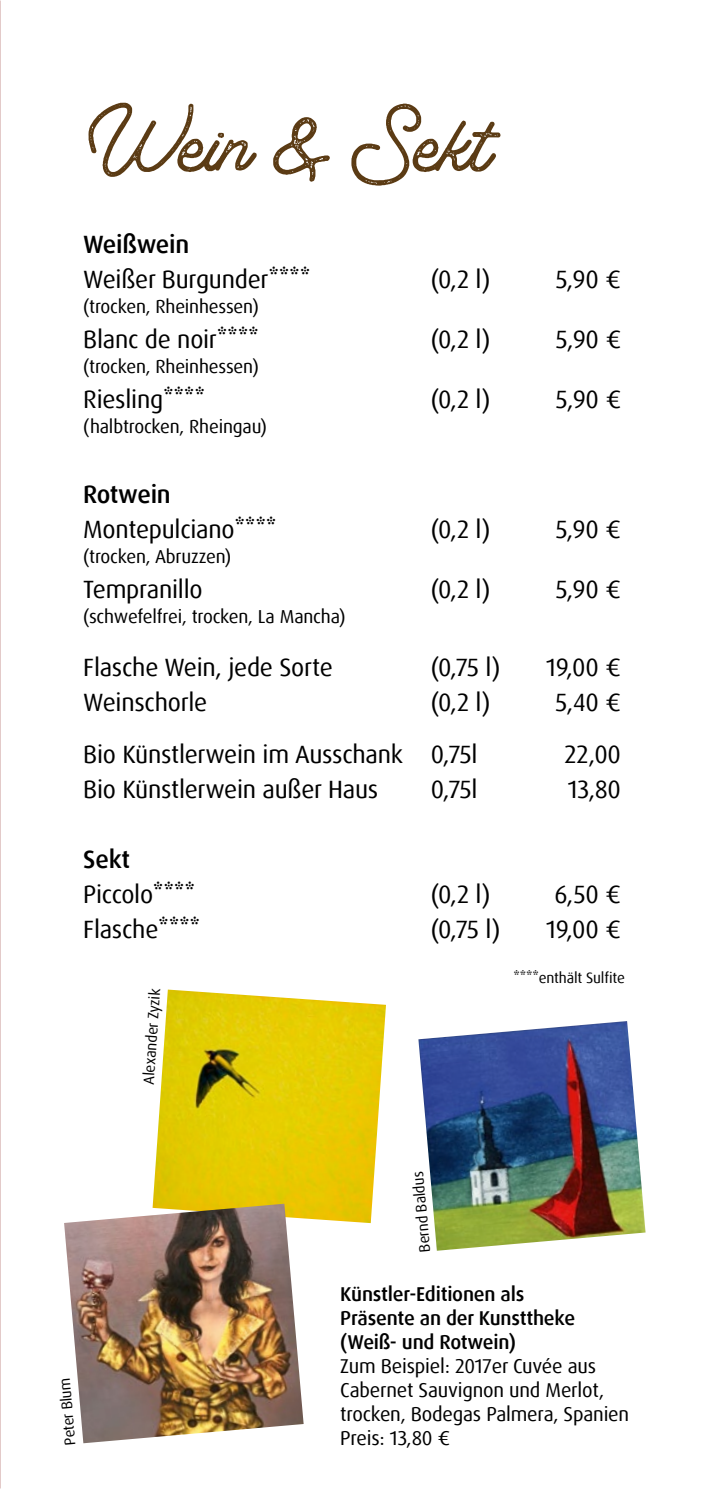
<style>
.page{position:relative;width:709px;height:1489px;background:#fff}
.page>*{position:absolute;margin:0;border:0;box-sizing:border-box;transform-origin:0 0}
.t1{font:68.75px "Thistails Rough";color:#5b3b14}
.t2{font:25px "Dax OT";letter-spacing:-.01em;color:#000}
.t3{font:500 25px "Dax OT";letter-spacing:-.01em;color:#000}
.t4{font:20px/24px "Dax OT";letter-spacing:-.01em;color:#000}
.t5{font:500 20px/24px "Dax OT";letter-spacing:-.01em;color:#000}
.t6{font:18.75px "Dax OT";letter-spacing:-.01em;color:#000}
.t7{font:15px "Dax OT";letter-spacing:-.01em;color:#000}
</style>
<div class="page">
<img style="left:153px;top:989px;width:233px;height:233px">
<img style="left:418px;top:1021px;width:227px;height:229px">
<img style="left:64px;top:1203px;width:239px;height:240px">
<h1 class="t1" style="left:83px;top:108px;width:411px">Wein &amp; Sekt</h1>
<p class="t3" style="left:83px;top:228px;width:107px">Weißwein</p>
<p class="t2" style="left:83px;top:263px;width:229px">Weißer Burgunder****</p>
<p class="t2" style="left:431px;top:263px;width:61px">(0,2 l)</p>
<p class="t2" style="left:555px;top:263px;width:67px">5,90 €</p>
<p class="t6" style="left:83px;top:294px;width:177px">(trocken, Rheinhessen)</p>
<p class="t2" style="left:83px;top:323px;width:177px">Blanc de noir****</p>
<p class="t2" style="left:431px;top:323px;width:61px">(0,2 l)</p>
<p class="t2" style="left:556px;top:323px;width:67px">5,90 €</p>
<p class="t6" style="left:83px;top:354px;width:177px">(trocken, Rheinhessen)</p>
<p class="t2" style="left:83px;top:383px;width:123px">Riesling****</p>
<p class="t2" style="left:431px;top:383px;width:61px">(0,2 l)</p>
<p class="t2" style="left:556px;top:383px;width:67px">5,90 €</p>
<p class="t6" style="left:83px;top:414px;width:185px">(halbtrocken, Rheingau)</p>
<p class="t3" style="left:83px;top:478px;width:89px">Rotwein</p>
<p class="t2" style="left:83px;top:513px;width:195px">Montepulciano****</p>
<p class="t2" style="left:431px;top:513px;width:61px">(0,2 l)</p>
<p class="t2" style="left:555px;top:513px;width:67px">5,90 €</p>
<p class="t6" style="left:83px;top:544px;width:149px">(trocken, Abruzzen)</p>
<p class="t2" style="left:83px;top:573px;width:121px">Tempranillo</p>
<p class="t2" style="left:431px;top:573px;width:61px">(0,2 l)</p>
<p class="t2" style="left:555px;top:573px;width:67px">5,90 €</p>
<p class="t6" style="left:83px;top:604px;width:264px">(schwefelfrei, trocken, La Mancha)</p>
<p class="t2" style="left:83px;top:651px;width:251px">Flasche Wein, jede Sorte</p>
<p class="t2" style="left:431px;top:651px;width:71px">(0,75 l)</p>
<p class="t2" style="left:546px;top:651px;width:77px">19,00 €</p>
<p class="t2" style="left:83px;top:686px;width:126px">Weinschorle</p>
<p class="t2" style="left:431px;top:686px;width:61px">(0,2 l)</p>
<p class="t2" style="left:555px;top:686px;width:67px">5,40 €</p>
<p class="t2" style="left:83px;top:738px;width:396px">Bio Künstlerwein im Ausschank 0,75l</p>
<p class="t2" style="left:564px;top:738px;width:58px">22,00</p>
<p class="t2" style="left:83px;top:773px;width:296px">Bio Künstlerwein außer Haus</p>
<p class="t2" style="left:431px;top:773px;width:48px">0,75l</p>
<p class="t2" style="left:568px;top:773px;width:55px">13,80</p>
<p class="t3" style="left:83px;top:843px;width:48px">Sekt</p>
<p class="t2" style="left:83px;top:878px;width:113px">Piccolo****</p>
<p class="t2" style="left:431px;top:878px;width:61px">(0,2 l)</p>
<p class="t2" style="left:554px;top:878px;width:68px">6,50 €</p>
<p class="t2" style="left:83px;top:913px;width:119px">Flasche****</p>
<p class="t2" style="left:431px;top:913px;width:71px">(0,75 l)</p>
<p class="t2" style="left:546px;top:913px;width:77px">19,00 €</p>
<p class="t7" style="left:139px;top:1083px;width:97px;rotate:-86deg">Alexander Zyzik</p>
<p class="t7" style="left:513px;top:968px;width:113px">****enthält Sulfite</p>
<p class="t7" style="left:61px;top:1445px;width:69px;rotate:-95deg">Peter Blum</p>
<p class="t7" style="left:415px;top:1252px;width:82px;rotate:-95deg">Bernd Baldus</p>
<p class="t5" style="left:340px;top:1282px;width:236px">Künstler-Editionen als<br>Präsente an der Kunsttheke (Weiß- und Rotwein)</p>
<p class="t4" style="left:340px;top:1354px;width:290px">Zum Beispiel: 2017er Cuvée aus<br>Cabernet Sauvignon und Merlot, trocken, Bodegas Palmera, Spanien<br>Preis: 13,80 €</p>
</div>
